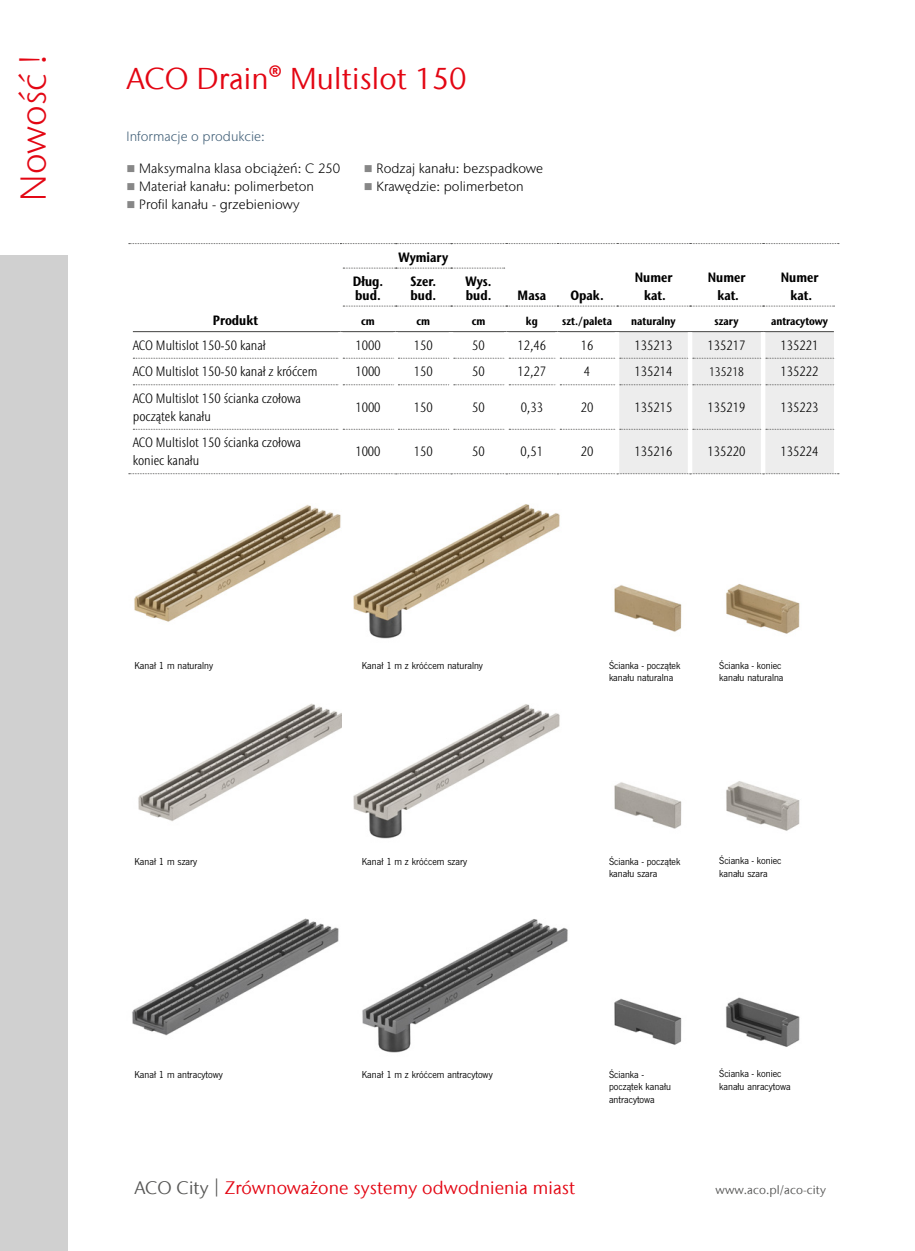
<style>
.page{position:relative;width:915px;height:1251px;background:#fff}
.page>*{position:absolute;margin:0;border:0;box-sizing:border-box;transform-origin:0 0}
.t1{font:300 36px "Stone Sans IIITC Pro";color:#e30613}
.t2{font:30px "Stone Sans IIITC Com";letter-spacing:.01em;color:#e30613}
.t3{font:18px "Stone Sans IIITC Com";letter-spacing:.01em;color:#e30613}
.t4{font:300 condensed 13.5px/17.9px "Stone Sans IIITC Pro";color:#000}
.t5{font:300 13.5px "Stone Sans IIITC Pro";letter-spacing:.005em;color:#000}
.t6{font:700 condensed 13.5px/17.9px "Stone Sans IIITC Pro";color:#000;text-align:center}
.t7{font:300 13.5px "Stone Sans IIITC Pro";letter-spacing:.005em;color:#426078}
.t8{font:300 condensed 12.45px "Stone Sans IIITC Pro";color:#000}
.t9{font:12px "Stone Sans IIITC Com";letter-spacing:.01em;color:#575756}
.t10{font:700 condensed 11.25px "Stone Sans IIITC Pro";color:#000}
.t11{font:10.5px/12.6px "News Gothic TOT";color:#000}
.s1{font-family:"Stone Sans IIITC Pro";font-weight:700}
.s2{color:#878787}
.s3{color:#575756}
</style>
<div class="page">
<svg style="left:343px;top:268px;width:161px;height:1px"></svg>
<svg style="left:129px;top:331px;width:709px;height:143px"></svg>
<svg style="left:343px;top:305px;width:491px;height:1px"></svg>
<hr style="left:340px;top:331px;width:55px;height:1px;background:#575756">
<hr style="left:395px;top:331px;width:56px;height:1px;background:#575756">
<hr style="left:451px;top:331px;width:55px;height:1px;background:#575756">
<hr style="left:506px;top:331px;width:51px;height:1px;background:#575756">
<hr style="left:557px;top:331px;width:59px;height:1px;background:#575756">
<hr style="left:616px;top:331px;width:73px;height:1px;background:#575756">
<hr style="left:689px;top:331px;width:73px;height:1px;background:#575756">
<hr style="left:762px;top:331px;width:71px;height:1px;background:#575756">
<hr style="left:133px;top:331px;width:207px;height:1px;background:#575756">
<svg style="left:129px;top:243px;width:709px;height:1px"></svg>
<hr style="left:338px;top:332px;width:4px;height:26px;background:#fff">
<div style="left:393px;top:332px;width:5px;height:26px;background:#fff"></div>
<div style="left:448px;top:332px;width:5px;height:26px;background:#fff"></div>
<hr style="left:504px;top:332px;width:4px;height:26px;background:#fff">
<hr style="left:555px;top:332px;width:4px;height:26px;background:#fff">
<div style="left:614px;top:332px;width:5px;height:26px;background:#fff"></div>
<div style="left:687px;top:332px;width:5px;height:26px;background:#fff"></div>
<div style="left:760px;top:332px;width:5px;height:26px;background:#fff"></div>
<hr style="left:338px;top:358px;width:4px;height:27px;background:#fff">
<div style="left:393px;top:358px;width:5px;height:27px;background:#fff"></div>
<div style="left:448px;top:358px;width:5px;height:27px;background:#fff"></div>
<hr style="left:504px;top:358px;width:4px;height:27px;background:#fff">
<hr style="left:555px;top:358px;width:4px;height:27px;background:#fff">
<div style="left:614px;top:358px;width:5px;height:27px;background:#fff"></div>
<div style="left:687px;top:358px;width:5px;height:27px;background:#fff"></div>
<div style="left:760px;top:358px;width:5px;height:27px;background:#fff"></div>
<hr style="left:338px;top:385px;width:4px;height:44px;background:#fff">
<div style="left:393px;top:385px;width:5px;height:44px;background:#fff"></div>
<div style="left:448px;top:385px;width:5px;height:44px;background:#fff"></div>
<hr style="left:504px;top:385px;width:4px;height:44px;background:#fff">
<hr style="left:555px;top:385px;width:4px;height:44px;background:#fff">
<div style="left:614px;top:385px;width:5px;height:44px;background:#fff"></div>
<div style="left:687px;top:385px;width:5px;height:44px;background:#fff"></div>
<div style="left:760px;top:385px;width:5px;height:44px;background:#fff"></div>
<hr style="left:338px;top:429px;width:4px;height:44px;background:#fff">
<div style="left:393px;top:429px;width:5px;height:44px;background:#fff"></div>
<div style="left:448px;top:429px;width:5px;height:44px;background:#fff"></div>
<hr style="left:504px;top:429px;width:4px;height:44px;background:#fff">
<hr style="left:555px;top:429px;width:4px;height:44px;background:#fff">
<div style="left:614px;top:429px;width:5px;height:44px;background:#fff"></div>
<div style="left:687px;top:429px;width:5px;height:44px;background:#fff"></div>
<div style="left:760px;top:429px;width:5px;height:44px;background:#fff"></div>
<img style="left:614px;top:782px;width:68px;height:47px">
<img style="left:614px;top:585px;width:68px;height:47px">
<img style="left:614px;top:998px;width:68px;height:47px">
<img style="left:726px;top:781px;width:74px;height:50px">
<img style="left:726px;top:584px;width:74px;height:50px">
<img style="left:726px;top:997px;width:74px;height:50px">
<img style="left:134px;top:504px;width:207px;height:118px">
<img style="left:138px;top:703px;width:204px;height:119px">
<img style="left:132px;top:918px;width:207px;height:118px">
<img style="left:362px;top:919px;width:206px;height:134px">
<img style="left:353px;top:704px;width:207px;height:135px">
<img style="left:353px;top:504px;width:207px;height:135px">
<div style="left:0;top:255px;width:67px;height:995px;background:#d0d0d0"></div>
<h1 class="t1" style="left:11px;top:200px;width:147px;rotate:-90deg">Nowość !</h1>
<h2 class="t2" style="left:126px;top:60px;width:341px">ACO Drain<span class="s1">®</span> Multislot 150</h2>
<p class="t7" style="left:126px;top:127px;width:140px">Informacje o produkcie:</p>
<p class="t5" style="left:126px;top:160px;width:215px"><span class="s2">■</span> Maksymalna klasa obciążeń: C 250</p>
<p class="t5" style="left:126px;top:178px;width:189px"><span class="s2">■</span> Materiał kanału: polimerbeton</p>
<p class="t5" style="left:126px;top:196px;width:174px"><span class="s2">■</span> Profil kanału - grzebieniowy</p>
<p class="t5" style="left:363px;top:160px;width:181px"><span class="s2">■</span> Rodzaj kanału: bezspadkowe</p>
<p class="t5" style="left:363px;top:178px;width:161px"><span class="s2">■</span> Krawędzie: polimerbeton</p>
<p class="t6" style="left:213px;top:311px;width:47px">Produkt</p>
<p class="t6" style="left:398px;top:248px;width:51px">Wymiary</p>
<p class="t6" style="left:634px;top:268px;width:39px">Numer kat.</p>
<p class="t6" style="left:707px;top:268px;width:39px">Numer kat.</p>
<p class="t6" style="left:780px;top:268px;width:39px">Numer kat.</p>
<p class="t6" style="left:353px;top:274px;width:32px;line-height:13.5px;text-align:left">Dług. bud.</p>
<p class="t6" style="left:410px;top:274px;width:27px;line-height:13.5px;text-align:left">Szer. bud.</p>
<p class="t6" style="left:465px;top:274px;width:28px;line-height:13.5px;text-align:left">Wys. bud.</p>
<p class="t10" style="left:361px;top:314px;width:15px">cm</p>
<p class="t10" style="left:416px;top:314px;width:15px">cm</p>
<p class="t10" style="left:471px;top:314px;width:15px">cm</p>
<p class="t10" style="left:525px;top:314px;width:13px">kg</p>
<p class="t10" style="left:562px;top:314px;width:51px">szt./paleta</p>
<p class="t10" style="left:631px;top:314px;width:46px">naturalny</p>
<p class="t10" style="left:714px;top:314px;width:26px">szary</p>
<p class="t10" style="left:770px;top:314px;width:59px">antracytowy</p>
<p class="t6" style="left:517px;top:286px;width:30px">Masa</p>
<p class="t6" style="left:570px;top:286px;width:35px">Opak.</p>
<p class="t4" style="left:133px;top:336px;width:134px">ACO Multislot 150-50 kanał</p>
<p class="t4" style="left:355px;top:336px;width:27px">1000</p>
<p class="t4" style="left:413px;top:336px;width:20px">150</p>
<p class="t4" style="left:472px;top:336px;width:14px">50</p>
<p class="t4" style="left:517px;top:336px;width:30px">12,46</p>
<p class="t4" style="left:580px;top:336px;width:14px">16</p>
<p class="t4" style="left:634px;top:336px;width:39px">135213</p>
<p class="t4" style="left:707px;top:336px;width:39px">135217</p>
<p class="t4" style="left:780px;top:336px;width:39px">135221</p>
<p class="t4" style="left:133px;top:362px;width:186px">ACO Multislot 150-50 kanał z króćcem</p>
<p class="t4" style="left:355px;top:362px;width:27px">1000</p>
<p class="t4" style="left:413px;top:362px;width:20px">150</p>
<p class="t4" style="left:472px;top:362px;width:14px">50</p>
<p class="t4" style="left:517px;top:362px;width:30px">12,27</p>
<p class="t4" style="left:583px;top:362px;width:8px">4</p>
<p class="t4" style="left:634px;top:362px;width:39px">135214</p>
<p class="t8" style="left:708px;top:364px;width:36px">135218</p>
<p class="t4" style="left:780px;top:362px;width:39px">135222</p>
<p class="t4" style="left:133px;top:389px;width:170px">ACO Multislot 150 ścianka czołowa początek kanału</p>
<p class="t4" style="left:355px;top:398px;width:27px">1000</p>
<p class="t4" style="left:413px;top:398px;width:20px">150</p>
<p class="t4" style="left:472px;top:398px;width:14px">50</p>
<p class="t4" style="left:520px;top:398px;width:24px">0,33</p>
<p class="t4" style="left:580px;top:398px;width:14px">20</p>
<p class="t4" style="left:634px;top:398px;width:39px">135215</p>
<p class="t4" style="left:707px;top:398px;width:39px">135219</p>
<p class="t4" style="left:780px;top:398px;width:39px">135223</p>
<p class="t4" style="left:133px;top:433px;width:170px">ACO Multislot 150 ścianka czołowa koniec kanału</p>
<p class="t4" style="left:355px;top:442px;width:27px">1000</p>
<p class="t4" style="left:413px;top:442px;width:20px">150</p>
<p class="t4" style="left:472px;top:442px;width:14px">50</p>
<p class="t4" style="left:520px;top:442px;width:24px">0,51</p>
<p class="t4" style="left:580px;top:442px;width:14px">20</p>
<p class="t4" style="left:634px;top:442px;width:39px">135216</p>
<p class="t4" style="left:707px;top:442px;width:39px">135220</p>
<p class="t4" style="left:780px;top:442px;width:39px">135224</p>
<p class="t11" style="left:134px;top:659px;width:80px">Kanał 1 m naturalny</p>
<p class="t11" style="left:361px;top:659px;width:123px">Kanał 1 m z króćcem naturalny</p>
<p class="t11" style="left:608px;top:659px;width:73px">Ścianka - początek kanału naturalna</p>
<p class="t11" style="left:719px;top:659px;width:66px">Ścianka - koniec kanału naturalna</p>
<p class="t11" style="left:134px;top:855px;width:64px">Kanał 1 m szary</p>
<p class="t11" style="left:361px;top:855px;width:107px">Kanał 1 m z króćcem szary</p>
<p class="t11" style="left:608px;top:855px;width:73px">Ścianka - początek kanału szara</p>
<p class="t11" style="left:719px;top:854px;width:64px">Ścianka - koniec kanału szara</p>
<p class="t11" style="left:134px;top:1067px;width:90px">Kanał 1 m antracytowy</p>
<p class="t11" style="left:361px;top:1067px;width:132px">Kanał 1 m z króćcem antracytowy</p>
<p class="t11" style="left:608px;top:1067px;width:63px">Ścianka - początek kanału antracytowa</p>
<p class="t11" style="left:719px;top:1067px;width:73px">Ścianka - koniec kanału anracytowa</p>
<h3 class="t3" style="left:134px;top:1175px;width:442px"><span class="s3">ACO City |</span> Zrównoważone systemy odwodnienia miast</h3>
<p class="t9" style="left:715px;top:1181px;width:112px">www.aco.pl/aco-city</p>
</div>
